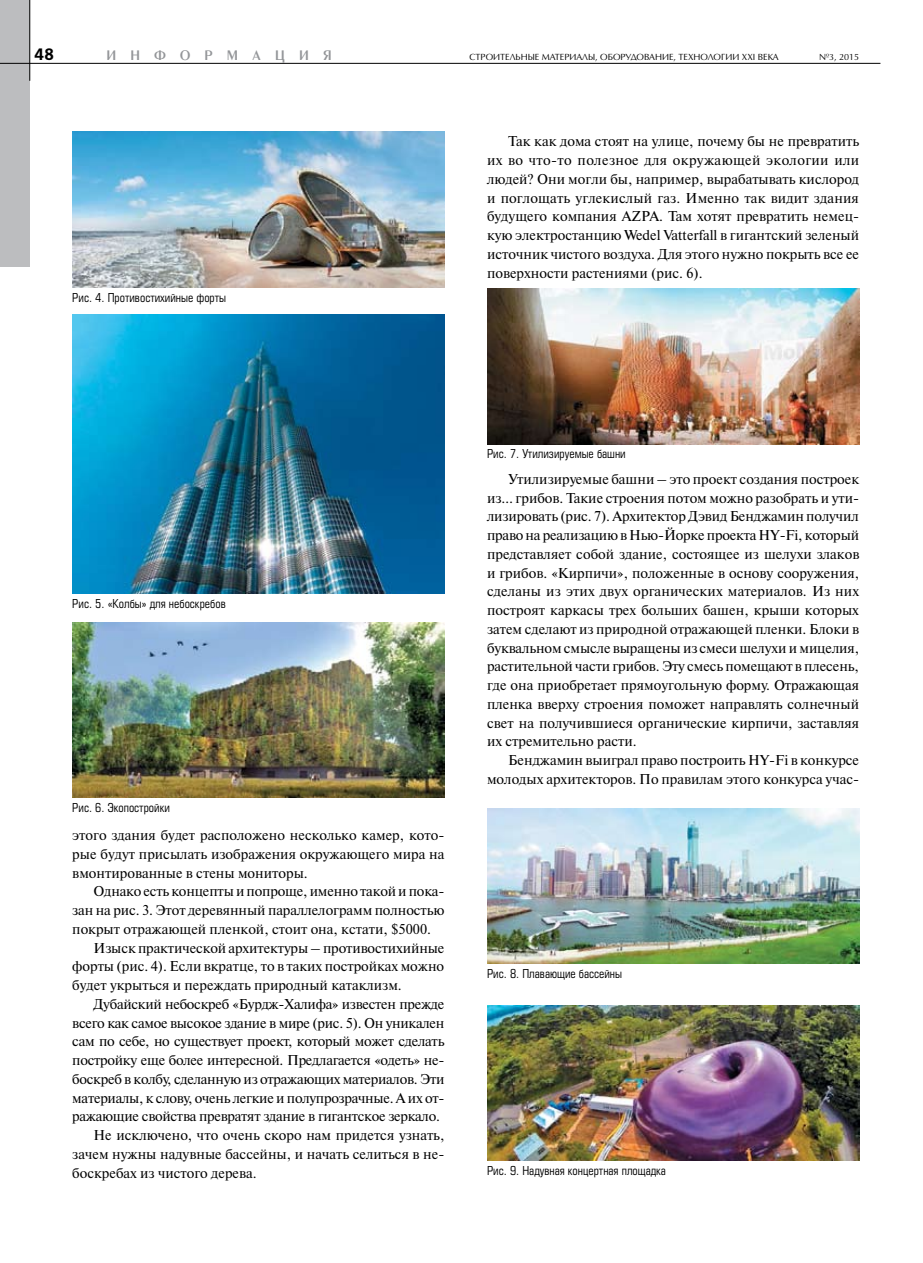
<style>
.page{position:relative;width:923px;height:1263px;background:#fff}
.page>*{position:absolute;margin:0;border:0;box-sizing:border-box;transform-origin:0 0}
.t1{font:700 16.5px "Free Set C";color:#000}
.t2{font:14.55px "Penta Demi";letter-spacing:.985em;color:#939598}
.t3{font:14.25px/18.8px "Newton C";letter-spacing:-.005em;color:#000;text-align:justify}
.t4{font:12px "Europe Cond";color:#000}
.t5{font:9px "AG Opus";color:#000}
</style>
<div class="page">
<div style="left:0;top:0;width:30px;height:267px;background:#bcbdbf"></div>
<img style="left:487px;top:288px;width:372px;height:156px">
<img style="left:72px;top:315px;width:372px;height:279px">
<img style="left:487px;top:1005px;width:372px;height:156px">
<img style="left:487px;top:808px;width:372px;height:156px">
<img style="left:72px;top:132px;width:372px;height:155px">
<img style="left:72px;top:623px;width:372px;height:175px">
<hr style="left:29px;top:0;width:1px;height:81px;background:#000">
<hr style="left:0;top:63px;width:880px;height:1px;background:#000">
<p class="t1" style="left:34px;top:45px;width:20px">48</p>
<p class="t2" style="left:106px;top:48px;width:227px">ИНФОРМАЦИЯ</p>
<p class="t5" style="left:469px;top:51px;width:311px">СТРОИТЕЛЬНЫЕ МАТЕРИАЛЫ, ОБОРУДОВАНИЕ, ТЕХНОЛОГИИ XXI ВЕКА</p>
<p class="t5" style="left:819px;top:51px;width:42px">№3, 2015</p>
<p class="t4" style="left:72px;top:290px;width:155px">Рис. 4. Противостихийные форты</p>
<p class="t3" style="left:487px;top:132px;width:374px;text-indent:21px">Так как дома стоят на улице, почему бы не превратить их во что-то полезное для окружающей экологии или людей? Они могли бы, например, вырабатывать кислород и поглощать углекислый газ. Именно так видит здания будущего компания AZPA. Там хотят превратить немец&shy;кую электростанцию Wedel Vatterfall в гигантский зеленый источник чистого воздуха. Для этого нужно покрыть все ее поверхности растениями (рис. 6).</p>
<p class="t4" style="left:72px;top:596px;width:155px">Рис. 5. «Колбы» для небоскребов</p>
<p class="t4" style="left:72px;top:800px;width:99px">Рис. 6. Экопостройки</p>
<p class="t3" style="left:72px;top:826px;width:374px">этого здания будет расположено несколько камер, кото&shy;рые будут присылать изображения окружающего мира на вмонтированные в стены мониторы.</p>
<p class="t3" style="left:94px;top:882px;width:352px">Однако есть концепты и попроще, именно такой и пока-</p>
<p class="t3" style="left:72px;top:901px;width:374px">зан на рис. 3. Этот деревянный параллелограмм полностью</p>
<p class="t3" style="left:72px;top:920px;width:360px">покрыт отражающей пленкой, стоит она, кстати, $5000.</p>
<p class="t3" style="left:94px;top:938px;width:352px">Изыск практической архитектуры – противостихийные</p>
<p class="t3" style="left:72px;top:957px;width:373px">форты (рис. 4). Если вкратце, то в таких постройках можно</p>
<p class="t3" style="left:72px;top:976px;width:331px">будет укрыться и переждать природный катаклизм.</p>
<p class="t3" style="left:94px;top:995px;width:352px">Дубайский небоскреб «Бурдж-Халифа» известен прежде</p>
<p class="t3" style="left:72px;top:1013px;width:374px">всего как самое высокое здание в мире (рис. 5). Он уникален</p>
<p class="t3" style="left:72px;top:1032px;width:373px">сам по себе, но существует проект, который может сделать</p>
<p class="t3" style="left:72px;top:1051px;width:374px">постройку еще более интересной. Предлагается «одеть» не-</p>
<p class="t3" style="left:72px;top:1070px;width:374px">боскреб в колбу, сделанную из отражающих материалов. Эти</p>
<p class="t3" style="left:72px;top:1088px;width:374px">материалы, к слову, очень легкие и полупрозрачные. А их от-</p>
<p class="t3" style="left:72px;top:1107px;width:369px">ражающие свойства превратят здание в гигантское зеркало.</p>
<p class="t3" style="left:94px;top:1126px;width:352px">Не исключено, что очень скоро нам придется узнать,</p>
<p class="t3" style="left:72px;top:1145px;width:374px">зачем нужны надувные бассейны, и начать селиться в не-</p>
<p class="t3" style="left:72px;top:1163px;width:186px">боскребах из чистого дерева.</p>
<p class="t4" style="left:487px;top:446px;width:140px">Рис. 7. Утилизируемые башни</p>
<p class="t3" style="left:487px;top:470px;width:374px;text-indent:21px">Утилизируемые башни – это проект создания построек из… грибов. Такие строения потом можно разобрать и ути&shy;лизировать (рис. 7). Архитектор Дэвид Бенджамин получил право на реализацию в Нью-Йорке проекта HY-Fi, который представляет собой здание, состоящее из шелухи злаков и грибов. «Кирпичи», положенные в основу сооружения, сделаны из этих двух органических материалов. Из них построят каркасы трех больших башен, крыши которых затем сделают из природной отражающей пленки. Блоки в буквальном смысле выращены из смеси шелухи и мицелия, растительной части грибов. Эту смесь помещают в плесень, где она приобретает прямоугольную форму. Отражающая пленка вверху строения поможет направлять солнечный свет на получившиеся органические кирпичи, заставляя их стремительно расти.</p>
<p class="t3" style="left:487px;top:751px;width:374px;text-align:right">Бенджамин выиграл право построить HY-Fi в конкурсе молодых архитекторов. По правилам этого конкурса учас-</p>
<p class="t4" style="left:487px;top:966px;width:137px">Рис. 8. Плавающие бассейны</p>
<p class="t4" style="left:487px;top:1163px;width:180px">Рис. 9. Надувная концертная площадка</p>
</div>
